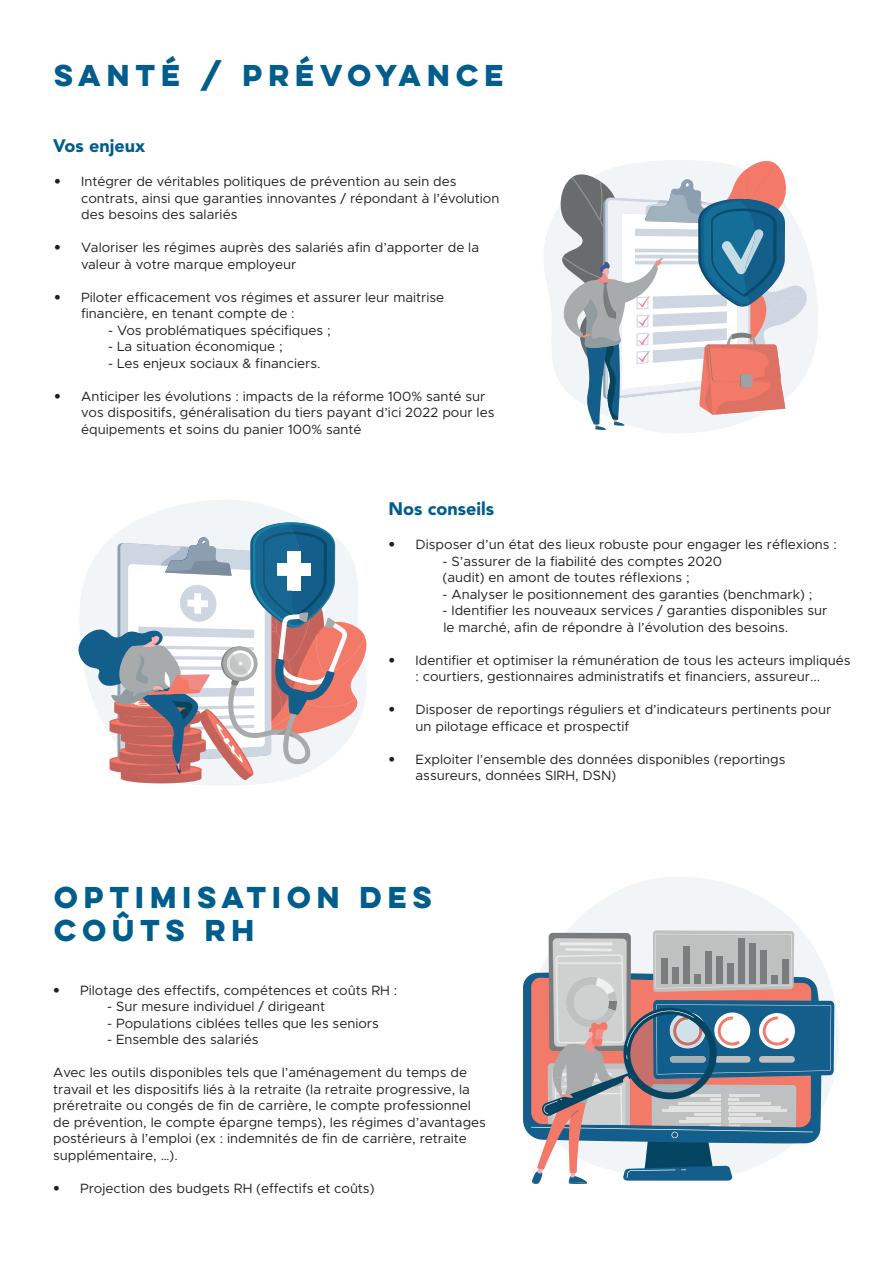
<style>
.page{position:relative;width:893px;height:1263px;background:#fff}
.page>*{position:absolute;margin:0;border:0;box-sizing:border-box;transform-origin:0 0}
.t1{font:700 27px/32.4px "Lulo Clean W01 One";color:#015d8b}
.t2{font:900 18px "Avenir LT Std";color:#015d8b}
.t3{font:13.5px/16.5px "Metropolis";color:#231f20}
.s1{font-family:"Avenir LT Std";font-weight:300}
</style>
<div class="page">
<svg style="left:543px;top:211px;width:275px;height:222px"></svg>
<svg style="left:557px;top:160px;width:259px;height:270px"></svg>
<svg style="left:145px;top:500px;width:152px;height:286px;fill:#f1f5f7"></svg>
<svg style="left:78px;top:517px;width:289px;height:266px"></svg>
<svg style="left:568px;top:877px;width:271px;height:198px;fill:#f1f5f7"></svg>
<svg style="left:523px;top:974px;width:8px;height:162px"></svg>
<svg style="left:531px;top:930px;width:303px;height:254px"></svg>
<h1 class="t1" style="left:54px;top:58px;width:457px">SANTÉ / PRÉVOYANCE</h1>
<h2 class="t2" style="left:53px;top:135px;width:93px">Vos enjeux</h2>
<p class="t3" style="left:81px;top:173px;width:420px;text-indent:-27px"><span class="s1">•</span> Intégrer de véritables politiques de prévention au sein des contrats, ainsi que garanties innovantes / répondant à l’évolution des besoins des salariés</p>
<p class="t3" style="left:81px;top:239px;width:399px;text-indent:-27px"><span class="s1">•</span> Valoriser les régimes auprès des salariés afin d’apporter de la valeur à votre marque employeur</p>
<p class="t3" style="left:81px;top:289px;width:364px;text-indent:-27px"><span class="s1">•</span> Piloter efficacement vos régimes et assurer leur maitrise financière, en tenant compte de :</p>
<p class="t3" style="left:108px;top:322px;width:224px">- Vos problématiques spécifiques ;</p>
<p class="t3" style="left:108px;top:338px;width:176px">- La situation économique ;</p>
<p class="t3" style="left:108px;top:355px;width:214px">- Les enjeux sociaux &amp; financiers.</p>
<p class="t3" style="left:81px;top:388px;width:415px;text-indent:-27px"><span class="s1">•</span> Anticiper les évolutions : impacts de la réforme 100% santé sur vos dispositifs, généralisation du tiers payant d’ici 2022 pour les équipements et soins du panier 100% santé</p>
<h2 class="t2" style="left:389px;top:498px;width:107px">Nos conseils</h2>
<p class="t3" style="left:389px;top:536px;width:450px"><span class="s1">•</span> Disposer d’un état des lieux robuste pour engager les réflexions :</p>
<p class="t3" style="left:443px;top:553px;width:281px">- S’assurer de la fiabilité des comptes 2020 (audit) en amont de toutes réflexions ;</p>
<p class="t3" style="left:443px;top:586px;width:371px">- Analyser le positionnement des garanties (benchmark) ;</p>
<p class="t3" style="left:443px;top:602px;width:386px">- Identifier les nouveaux services / garanties disponibles sur le marché, afin de répondre à l’évolution des besoins.</p>
<p class="t3" style="left:389px;top:652px;width:463px;text-align:center"><span class="s1">•</span> Identifier et optimiser la rémunération de tous les acteurs impliqués : courtiers, gestionnaires administratifs et financiers, assureur...</p>
<p class="t3" style="left:416px;top:701px;width:417px;text-indent:-27px"><span class="s1">•</span> Disposer de reportings réguliers et d’indicateurs pertinents pour un pilotage efficace et prospectif</p>
<p class="t3" style="left:416px;top:751px;width:371px;text-indent:-27px"><span class="s1">•</span> Exploiter l’ensemble des données disponibles (reportings assureurs, données SIRH, DSN)</p>
<h1 class="t1" style="left:54px;top:881px;width:385px">OPTIMISATION DES<br>COÛTS RH</h1>
<p class="t3" style="left:53px;top:982px;width:346px"><span class="s1">•</span> Pilotage des effectifs, compétences et coûts RH :</p>
<p class="t3" style="left:107px;top:998px;width:219px">- Sur mesure individuel / dirigeant</p>
<p class="t3" style="left:107px;top:1015px;width:273px">- Populations ciblées telles que les seniors</p>
<p class="t3" style="left:107px;top:1031px;width:153px">- Ensemble des salariés</p>
<p class="t3" style="left:53px;top:1064px;width:434px">Avec les outils disponibles tels que l’aménagement du temps de travail et les dispositifs liés à la retraite (la retraite progressive, la préretraite ou congés de fin de carrière, le compte professionnel de prévention, le compte épargne temps), les régimes d’avantages postérieurs à l’emploi (ex : indemnités de fin de carrière, retraite supplémentaire, …).</p>
<p class="t3" style="left:53px;top:1180px;width:323px"><span class="s1">•</span> Projection des budgets RH (effectifs et coûts)</p>
</div>
